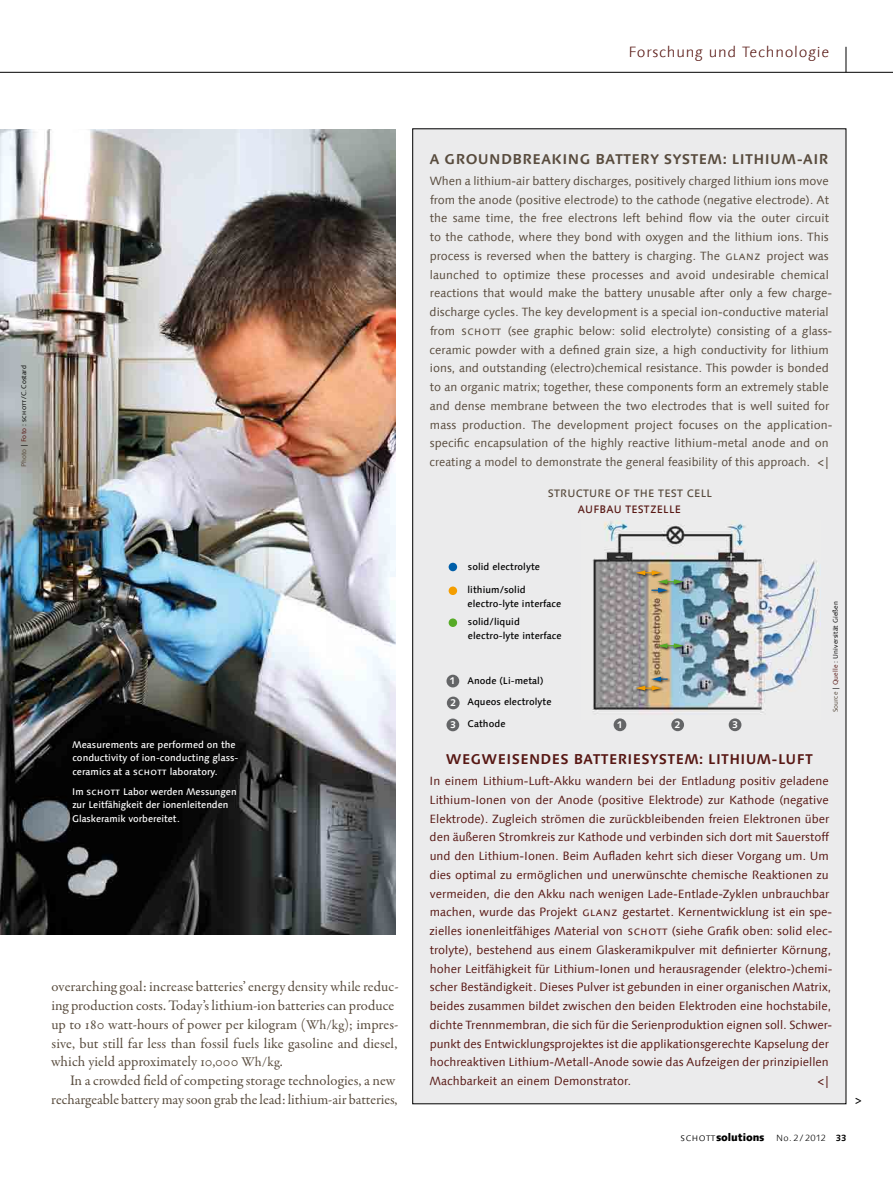
<style>
.page{position:relative;width:893px;height:1191px;background:#fff}
.page>*{position:absolute;margin:0;border:0;box-sizing:border-box;transform-origin:0 0}
.t1{font:300 15px "Linotype Syntax Com";letter-spacing:.05em;color:#571713}
.t2{font:14.7px/18.8px "Garamond Premr Pro";letter-spacing:.005em;color:#584b3d}
.t3{font:700 14.25px "Linotype Syntax Com";letter-spacing:.025em;color:#584b3d}
.t4{font:700 14.25px "Linotype Syntax Com";letter-spacing:.025em;color:#571713}
.t5{font:12px/18.8px "Linotype Syntax Com";color:#571713}
.t6{font:12px/18.8px "Linotype Syntax Com";color:#584b3d}
.t7{font:12px "Linotype Syntax Com";color:#000}
.t8{font:500 10.8px "Linotype Syntax Com";letter-spacing:.025em;color:#584b3d}
.t9{font:500 10.8px "Linotype Syntax Com";letter-spacing:.025em;color:#571713}
.t10{font:800 10.5px "Linotype Syntax Com";letter-spacing:-.01em;color:#000}
.t11{font:500 9.75px/13.5px "Linotype Syntax Com";letter-spacing:-.005em;color:#fff}
.t12{font:500 9.75px/13.5px "Linotype Syntax Com";letter-spacing:.005em;color:#000}
.t13{font:700 9.75px "Linotype Syntax Com";color:#fff}
.t14{font:6.75px "Linotype Syntax Com";letter-spacing:.01em;color:#000}
.s1{color:#584b3d}
.s2{color:#571713}
.s3{font-size:13.5px}
.s4{font-weight:700;color:#fff}
.s5{font-weight:300}
.s6{font-weight:300;font-size:9px}
.s7{font-weight:700;font-size:9px}
</style>
<div class="page">
<img style="left:0;top:129px;width:395px;height:805px">
<img style="left:0;top:129px;width:1px;height:506px">
<div style="left:413px;top:129px;width:433px;height:974px;background:#ebebec"></div>
<img style="left:592px;top:520px;width:228px;height:194px">
<hr style="left:0;top:72px;width:893px;height:1px;background:#000">
<svg style="left:846px;top:47px;width:1px;height:25px"></svg>
<div style="left:614px;top:718px;width:12px;height:13px;background:#646567;border-radius:50%"></div>
<div style="left:671px;top:718px;width:13px;height:13px;background:#646567;border-radius:50%"></div>
<div style="left:729px;top:718px;width:12px;height:13px;background:#646567;border-radius:50%"></div>
<div style="left:446px;top:674px;width:13px;height:13px;background:#646567;border-radius:50%"></div>
<div style="left:449px;top:563px;width:8px;height:8px;background:#005ea8;border-radius:50%"></div>
<div style="left:447px;top:696px;width:13px;height:13px;background:#646567;border-radius:50%"></div>
<div style="left:449px;top:586px;width:8px;height:9px;background:#f49e00;border-radius:50%"></div>
<div style="left:446px;top:718px;width:13px;height:13px;background:#646567;border-radius:50%"></div>
<div style="left:449px;top:618px;width:8px;height:9px;background:#57ab27;border-radius:50%"></div>
<div style="left:657px;top:578px;width:29px;height:9px;background:#000;opacity:.75"></div>
<div style="left:657px;top:642px;width:29px;height:9px;background:#000;opacity:.75"></div>
<svg style="left:658px;top:643px;width:25px;height:5px"></svg>
<div style="left:635px;top:569px;width:29px;height:9px;background:#000;opacity:.75"></div>
<div style="left:635px;top:684px;width:29px;height:9px;background:#000;opacity:.75"></div>
<div style="left:650px;top:586px;width:20px;height:9px;background:#000;opacity:.75"></div>
<svg style="left:636px;top:570px;width:47px;height:22px"></svg>
<div style="left:650px;top:675px;width:20px;height:9px;background:#000;opacity:.75"></div>
<svg style="left:636px;top:676px;width:32px;height:14px"></svg>
<p class="t1" style="left:628px;top:43px;width:202px">Forschung und Technologie</p>
<p class="t14" style="left:19px;top:467px;width:103px;rotate:-90deg"><span class="s1">Photo</span> | <span class="s2">Foto</span> : SCHOTT/C. Costard</p>
<p class="t11" style="left:72px;top:737px;width:168px">Measurements are performed on the conductivity of ion-conducting glass&shy;ceramics at a SCHOTT laboratory.</p>
<p class="t11" style="left:72px;top:784px;width:166px">Im SCHOTT Labor werden Messungen zur Leitfähigkeit der ionenleitenden<br>Glaskeramik vorbereitet.</p>
<p class="t2" style="left:51px;top:977px;width:349px">overarching goal: increase batteries’ energy density while reduc&shy;ing production costs. Today’s lithium-ion batteries can produce up to 180 watt-hours of power per kilogram (<span class="s3">Wh/kg</span>); impres&shy;sive, but still far less than fossil fuels like gasoline and diesel, which yield approximately 10,000 <span class="s3">Wh/kg</span>.</p>
<p class="t2" style="left:51px;top:1071px;width:348px;text-align:right">In a crowded eld of competing storage technologies, a new rechargeable battery may soon grab the lead: lithium-air batteries,</p>
<p class="t3" style="left:430px;top:150px;width:400px">A GROUNDBREAKING BATTERY SYSTEM: LITHIUM-AIR</p>
<p class="t6" style="left:430px;top:171px;width:404px">When a lithium-air battery discharges, positively charged lithium ions move from the anode (positive electrode) to the cathode (negative electrode). At the same time, the free electrons left behind flow via the outer circuit to the cathode, where they bond with oxygen and the lithium ions. This process is reversed when the battery is charging. The GLANZ project was launched to optimize these processes and avoid undesirable chemical reactions that would make the battery unusable after only a few charge&shy;discharge cycles. The key development is a special ion-conductive material from SCHOTT (see graphic below: solid electrolyte) consisting of a glass&shy;ceramic powder with a defined grain size, a high conductivity for lithium ions, and outstanding (electro)chemical resistance. This powder is bonded to an organic matrix; together, these components form an extremely stable and dense membrane between the two electrodes that is well suited for mass production. The development project focuses on the application&shy;specific encapsulation of the highly reactive lithium-metal anode and on creating a model to demonstrate the general feasibility of this approach. &lt;|</p>
<p class="t8" style="left:548px;top:486px;width:166px">STRUCTURE OF THE TEST CELL</p>
<p class="t9" style="left:578px;top:502px;width:105px">AUFBAU TESTZELLE</p>
<p class="t12" style="left:468px;top:559px;width:74px">solid electrolyte</p>
<p class="t12" style="left:467px;top:583px;width:95px">lithium/solid electro-lyte interface</p>
<p class="t12" style="left:468px;top:615px;width:95px">solid/liquid electro-lyte interface</p>
<p class="t13" style="left:450px;top:674px;width:6px">1</p>
<p class="t12" style="left:467px;top:673px;width:78px">Anode (Li-metal)</p>
<p class="t12" style="left:450px;top:695px;width:103px"><span class="s4">2</span> Aqueos electrolyte</p>
<p class="t12" style="left:450px;top:717px;width:57px"><span class="s4">3</span> Cathode</p>
<p class="t13" style="left:617px;top:718px;width:6px">1</p>
<p class="t13" style="left:675px;top:718px;width:7px">2</p>
<p class="t13" style="left:733px;top:718px;width:7px">3</p>
<p class="t4" style="left:446px;top:750px;width:369px">WEGWEISENDES BATTERIESYSTEM: LITHIUM-LUFT</p>
<p class="t14" style="left:831px;top:712px;width:113px;rotate:-90deg"><span class="s1">Source</span> | <span class="s2">Quelle</span> : Universität Gießen</p>
<p class="t5" style="left:429px;top:771px;width:404px">In einem Lithium-Luft-Akku wandern bei der Entladung positiv geladene Lithium-Ionen von der Anode (positive Elektrode) zur Kathode (negative Elektrode). Zugleich strömen die zurückbleibenden freien Elektronen über den äußeren Stromkreis zur Kathode und verbinden sich dort mit Sauerstoff und den Lithium-Ionen. Beim Aufladen kehrt sich dieser Vorgang um. Um dies optimal zu ermöglichen und unerwünschte chemische Reaktionen zu vermeiden, die den Akku nach wenigen Lade-Entlade-Zyklen unbrauchbar machen, wurde das Projekt GLANZ gestartet. Kernentwicklung ist ein spe&shy;zielles ionenleitfähiges Material von SCHOTT (siehe Grafik oben: solid elec&shy;trolyte), bestehend aus einem Glaskeramikpulver mit definierter Körnung, hoher Leitfähigkeit für Lithium-Ionen und herausragender (elektro-)chemi&shy;scher Beständigkeit. Dieses Pulver ist gebunden in einer organischen Matrix, beides zusammen bildet zwischen den beiden Elektroden eine hochstabile, dichte Trennmembran, die sich für die Serienproduktion eignen soll. Schwer&shy;punkt des Entwicklungsprojektes ist die applikationsgerechte Kapselung der hochreaktiven Lithium-Metall-Anode sowie das Aufzeigen der prinzipiellen Machbarkeit an einem Demonstrator.</p>
<p class="t5" style="left:817px;top:1071px;width:14px">&lt;|</p>
<p class="t7" style="left:855px;top:1092px;width:9px">&gt;</p>
<p class="t10" style="left:681px;top:1131px;width:167px"><span class="s5">SCHOTT</span>solutions <span class="s6">No. 2 / 2012</span> <span class="s7">33</span></p>
</div>
